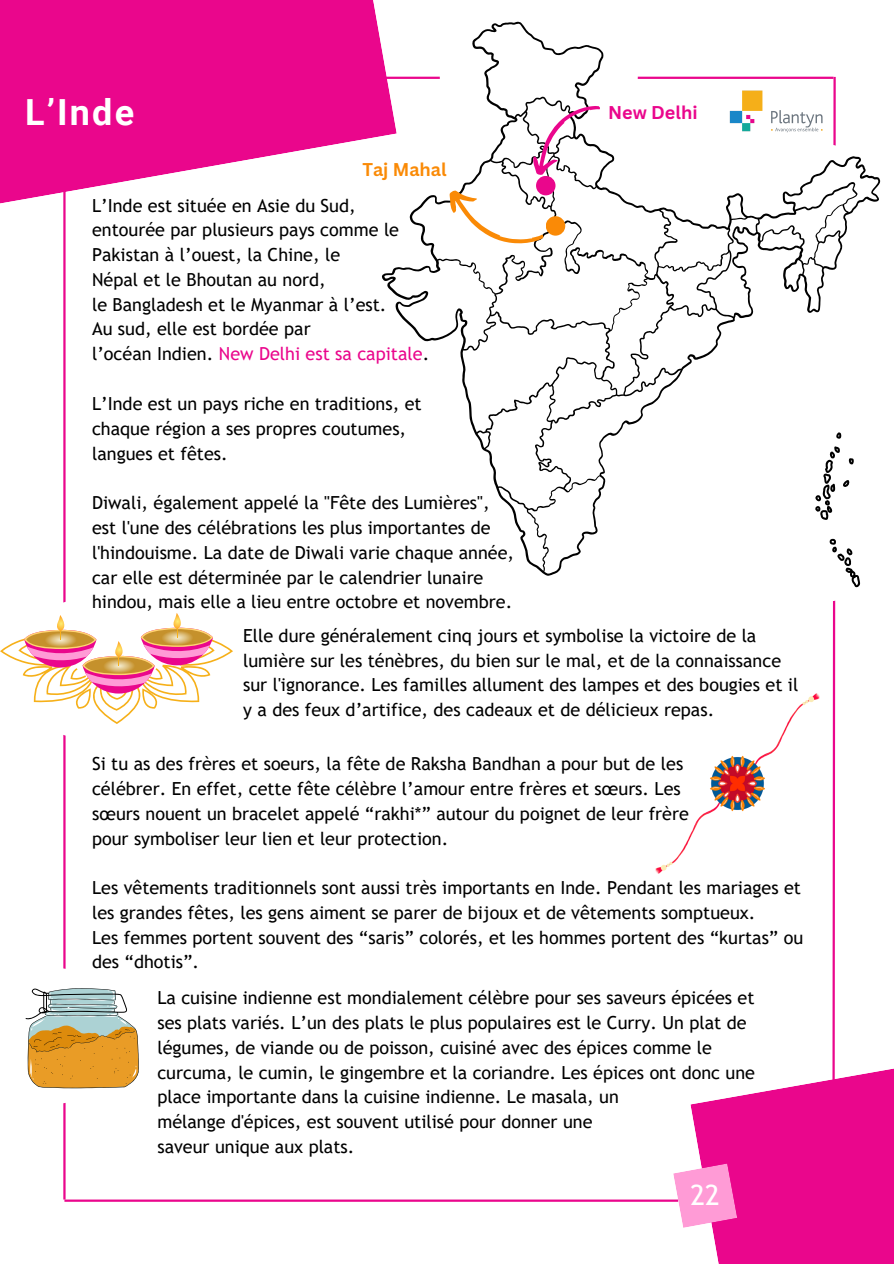
<style>
.page{position:relative;width:894px;height:1264px;background:#fff}
.page>*{position:absolute;margin:0;border:0;box-sizing:border-box;transform-origin:0 0}
.t1{font:700 36px "Roboto";color:#fff}
.t2{font:27.9px "Trebuchet MS";color:#fff}
.t3{font:18px/24.8px "Trebuchet MS";color:#000}
.t4{font:18px "Trebuchet MS";color:#ea068c}
.t5{font:700 18px "Canva Sans";color:#fa8a06}
.t6{font:700 18px "Canva Sans";color:#ea068c}
.s1{color:#000}
</style>
<div class="page">
<hr style="left:63px;top:152px;width:3px;height:1047px;background:#ea068c">
<svg style="left:0;top:0;width:381px;height:207px;fill:#ea068c"></svg>
<hr style="left:64px;top:1199px;width:614px;height:2px;background:#ea068c">
<hr style="left:366px;top:77px;width:467px;height:2px;background:#ea068c">
<svg style="left:690px;top:1068px;width:203px;height:195px;background:#ed2a9c"></svg>
<svg style="left:673px;top:1163px;width:64px;height:64px;background:#fc95d1"></svg>
<div style="left:25px;top:601px;width:95px;height:135px;background:#fff;border-radius:50%"></div>
<svg style="left:0;top:613px;width:233px;height:111px"></svg>
<img style="left:655px;top:695px;width:159px;height:179px">
<div style="left:12px;top:968px;width:95px;height:135px;background:#fff;border-radius:50%"></div>
<svg style="left:25px;top:988px;width:114px;height:100px"></svg>
<svg style="left:814px;top:576px;width:46px;height:605px"></svg>
<svg style="left:381px;top:22px;width:499px;height:554px"></svg>
<svg style="left:440px;top:92px;width:160px;height:169px"></svg>
<p class="t1" style="left:25px;top:91px;width:110px">L’Inde</p>
<p class="t5" style="left:362px;top:157px;width:86px">Taj Mahal</p>
<p class="t3" style="left:92px;top:193px;width:265px">L’Inde est située en Asie du Sud,</p>
<h2 class="t3" style="left:92px;top:217px;width:308px">entourée par plusieurs pays comme le</h2>
<p class="t3" style="left:92px;top:242px;width:249px">Pakistan à l’ouest, la Chine, le</p>
<p class="t3" style="left:92px;top:267px;width:235px">Népal et le Bhoutan au nord,</p>
<h2 class="t3" style="left:92px;top:292px;width:296px">le Bangladesh et le Myanmar à l’est.</h2>
<p class="t3" style="left:92px;top:316px;width:220px">Au sud, elle est bordée par</p>
<p class="t4" style="left:92px;top:343px;width:339px"><span class="s1">l’océan Indien.</span> New Delhi est sa capitale<span class="s1">.</span></p>
<p class="t3" style="left:92px;top:391px;width:331px">L’Inde est un pays riche en traditions, et</p>
<p class="t3" style="left:92px;top:416px;width:315px">chaque région a ses propres coutumes,</p>
<p class="t3" style="left:92px;top:441px;width:137px">langues et fêtes.</p>
<p class="t3" style="left:92px;top:490px;width:399px">Diwali, également appelé la "Fête des Lumières",</p>
<p class="t3" style="left:92px;top:515px;width:423px">est l'une des célébrations les plus importantes de l'hindouisme. La date de Diwali varie chaque année,</p>
<p class="t3" style="left:92px;top:565px;width:421px">car elle est déterminée par le calendrier lunaire hindou, mais elle a lieu entre octobre et novembre.</p>
<p class="t6" style="left:608px;top:100px;width:91px">New Delhi</p>
<p class="t3" style="left:243px;top:623px;width:556px">Elle dure généralement cinq jours et symbolise la victoire de la lumière sur les ténèbres, du bien sur le mal, et de la connaissance sur l'ignorance. Les familles allument des lampes et des bougies et il y a des feux d’artifice, des cadeaux et de délicieux repas.</p>
<p class="t3" style="left:92px;top:751px;width:592px">Si tu as des frères et soeurs, la fête de Raksha Bandhan a pour but de les</p>
<p class="t3" style="left:92px;top:776px;width:590px">célébrer. En effet, cette fête célèbre l’amour entre frères et sœurs. Les</p>
<p class="t3" style="left:92px;top:801px;width:598px">sœurs nouent un bracelet appelé “rakhi*” autour du poignet de leur frère</p>
<p class="t3" style="left:92px;top:825px;width:357px">pour symboliser leur lien et leur protection.</p>
<p class="t3" style="left:92px;top:875px;width:710px">Les vêtements traditionnels sont aussi très importants en Inde. Pendant les mariages et les grandes fêtes, les gens aiment se parer de bijoux et de vêtements somptueux.</p>
<p class="t3" style="left:92px;top:924px;width:712px">Les femmes portent souvent des “saris” colorés, et les hommes portent des “kurtas” ou des “dhotis”.</p>
<p class="t3" style="left:157px;top:985px;width:599px">La cuisine indienne est mondialement célèbre pour ses saveurs épicées et ses plats variés. L’un des plats le plus populaires est le Curry. Un plat de légumes, de viande ou de poisson, cuisiné avec des épices comme le curcuma, le cumin, le gingembre et la coriandre. Les épices ont donc une place importante dans la cuisine indienne. Le masala, un</p>
<p class="t3" style="left:157px;top:1109px;width:436px">mélange d'épices, est souvent utilisé pour donner une</p>
<p class="t3" style="left:157px;top:1134px;width:198px">saveur unique aux plats.</p>
<p class="t2" style="left:690px;top:1178px;width:31px">22</p>
</div>
